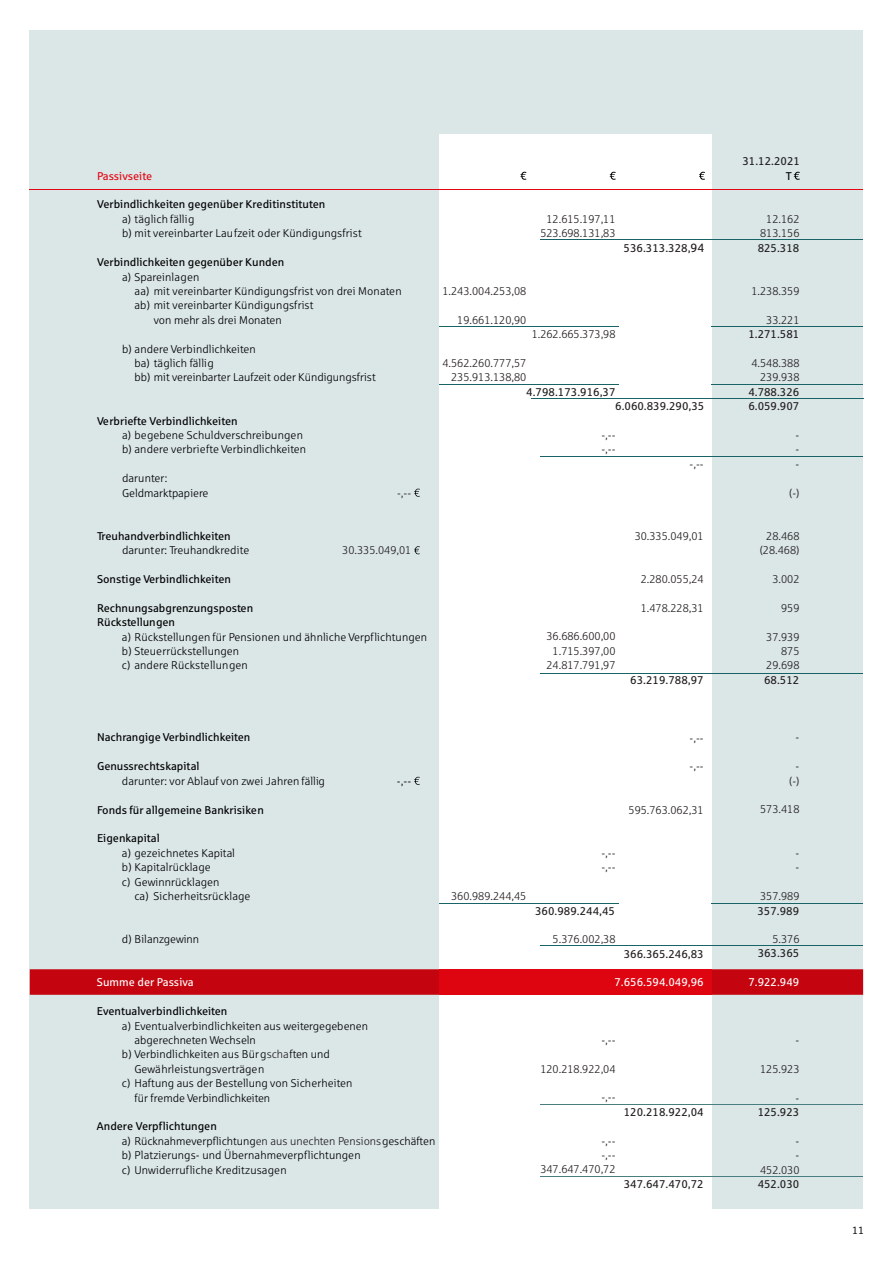
<style>
.page{position:relative;width:894px;height:1265px;background:#fff}
.page>*{position:absolute;margin:0;border:0;box-sizing:border-box;transform-origin:0 0}
.t1{font:11.25px/14.4px "Sparkasse Lt";letter-spacing:.01em;color:#000}
.t2{font:11.25px/14.4px "Sparkasse Lt";color:#231f20;text-align:right}
.t3{font:11.25px/14.4px "Sparkasse Rg";color:#000}
.t4{font:11.25px/14.4px "Sparkasse Rg";color:#231f20}
.t5{font:11.25px "Sparkasse Rg";color:#fff}
.t6{font:11.25px "Sparkasse Rg";color:#e30613}
.t7{font:10.5px "Sparkasse Rg";color:#231f20}
.s1{font-size:12px}
.s2{color:#231f20}
</style>
<div class="page">
<div style="left:30px;top:30px;width:833px;height:1178px;background:#dbe6e7"></div>
<div style="left:439px;top:134px;width:273px;height:1129px;background:#fff"></div>
<div style="left:30px;top:969px;width:833px;height:25px;background:#c4050f"></div>
<div style="left:439px;top:969px;width:273px;height:25px;background:#df0510"></div>
<hr style="left:30px;top:189px;width:833px;height:1px;background:#e30613">
<hr style="left:540px;top:456px;width:323px;height:1px;background:#186365">
<hr style="left:540px;top:945px;width:323px;height:1px;background:#186365">
<hr style="left:531px;top:398px;width:332px;height:1px;background:#186365">
<hr style="left:540px;top:240px;width:323px;height:1px;background:#186365">
<hr style="left:712px;top:902px;width:151px;height:1px;background:#186365">
<svg style="left:520px;top:172px;width:6px;height:8px"></svg>
<svg style="left:610px;top:172px;width:6px;height:8px"></svg>
<svg style="left:699px;top:172px;width:6px;height:8px"></svg>
<svg style="left:794px;top:172px;width:6px;height:8px"></svg>
<svg style="left:414px;top:488px;width:6px;height:9px"></svg>
<svg style="left:414px;top:546px;width:6px;height:8px"></svg>
<svg style="left:414px;top:776px;width:6px;height:9px"></svg>
<hr style="left:712px;top:384px;width:151px;height:1px;background:#186365">
<hr style="left:540px;top:673px;width:323px;height:1px;background:#186365">
<hr style="left:439px;top:384px;width:180px;height:1px;background:#186365">
<hr style="left:439px;top:902px;width:180px;height:1px;background:#186365">
<hr style="left:540px;top:1176px;width:323px;height:1px;background:#497e81">
<hr style="left:439px;top:326px;width:180px;height:1px;background:#186365">
<hr style="left:712px;top:326px;width:151px;height:1px;background:#186365">
<hr style="left:540px;top:1103px;width:323px;height:1px;background:#497e81">
<p class="t4" style="left:742px;top:155px;width:59px">31.12.2021</p>
<p class="t6" style="left:97px;top:171px;width:56px">Passivseite</p>
<p class="t3" style="left:786px;top:169px;width:8px">T</p>
<p class="t3" style="left:97px;top:198px;width:230px">Verbindlichkeiten gegenüber Kreditinstituten</p>
<p class="t1" style="left:122px;top:213px;width:241px">a) täglich fällig<br>b) mit vereinbarter Laufzeit oder Kündigungsfrist</p>
<p class="t3" style="left:97px;top:256px;width:189px">Verbindlichkeiten gegenüber Kunden</p>
<p class="t1" style="left:122px;top:270px;width:79px">a) Spareinlagen</p>
<p class="t1" style="left:135px;top:285px;width:269px">aa) mit vereinbarter Kündigungsfrist von drei Monaten</p>
<p class="t1" style="left:135px;top:299px;width:181px">ab) mit vereinbarter Kündigungsfrist</p>
<p class="t1" style="left:154px;top:313px;width:130px">von mehr als drei Monaten</p>
<p class="t1" style="left:135px;top:342px;width:243px;text-indent:-12px">b) andere Verbindlichkeiten<br>ba) täglich fällig<br>bb) mit vereinbarter Laufzeit oder Kündigungsfrist</p>
<p class="t3" style="left:97px;top:414px;width:142px">Verbriefte Verbindlichkeiten</p>
<p class="t1" style="left:122px;top:429px;width:186px">a) begebene Schuldverschreibungen b) andere verbriefte Verbindlichkeiten</p>
<p class="t1" style="left:122px;top:472px;width:88px">darunter:<br>Geldmarktpapiere</p>
<p class="t2" style="left:540px;top:213px;width:77px;text-align:center">12.615.197,11<br>523.698.131,83</p>
<p class="t2" style="left:760px;top:213px;width:41px;text-align:center">12.162<br>813.156</p>
<p class="t4" style="left:758px;top:241px;width:43px">825.318</p>
<p class="t2" style="left:751px;top:285px;width:50px">1.238.359</p>
<p class="t2" style="left:766px;top:313px;width:35px">33.221</p>
<p class="t4" style="left:748px;top:328px;width:53px">1.271.581</p>
<p class="t2" style="left:751px;top:357px;width:50px">4.548.388<br>239.938</p>
<p class="t4" style="left:748px;top:385px;width:53px">4.788.326<br>6.059.907</p>
<p class="t2" style="left:796px;top:429px;width:5px;text-align:justify">- - -</p>
<p class="t2" style="left:789px;top:486px;width:12px">(-)</p>
<p class="t2" style="left:760px;top:529px;width:41px;text-align:center">28.468 (28.468)</p>
<p class="t2" style="left:772px;top:573px;width:29px">3.002</p>
<p class="t2" style="left:781px;top:601px;width:20px">959</p>
<p class="t2" style="left:766px;top:630px;width:35px">37.939<br>875<br>29.698</p>
<p class="t4" style="left:764px;top:673px;width:37px">68.512</p>
<p class="t4" style="left:624px;top:241px;width:82px">536.313.328,<span class="s1">94</span></p>
<p class="t2" style="left:442px;top:285px;width:85px">1.243.004.253,08</p>
<p class="t2" style="left:457px;top:313px;width:71px">19.661.120,90</p>
<p class="t2" style="left:442px;top:357px;width:85px">4.562.260.777,57<br>235.913.138,80</p>
<p class="t2" style="left:532px;top:328px;width:85px">1.262.665.373,98</p>
<p class="t4" style="left:526px;top:385px;width:91px">4.798.173.916,37</p>
<p class="t2" style="left:601px;top:429px;width:16px;text-align:left">-,-- -,--</p>
<p class="t4" style="left:615px;top:400px;width:91px">6.060.839.290,35</p>
<p class="t2" style="left:690px;top:458px;width:16px">-,--</p>
<p class="t2" style="left:397px;top:486px;width:16px">-,--</p>
<p class="t3" style="left:97px;top:529px;width:135px">Treuhandverbindlichkeiten</p>
<p class="t1" style="left:122px;top:544px;width:129px">darunter: Treuhandkredite</p>
<p class="t3" style="left:97px;top:573px;width:135px">Sonstige Verbindlichkeiten</p>
<p class="t3" style="left:97px;top:601px;width:158px">Rechnungsabgrenzungsposten<br>Rückstellungen</p>
<p class="t1" style="left:122px;top:630px;width:307px">a) Rückstellungen für Pensionen und ähnliche Verpflichtungen b) Steuerrückstellungen<br>c) andere Rückstellungen</p>
<p class="t2" style="left:635px;top:530px;width:71px">30.335.049,01</p>
<p class="t2" style="left:641px;top:573px;width:64px">2.280.055,24</p>
<p class="t2" style="left:641px;top:602px;width:64px">1.478.228,31</p>
<p class="t2" style="left:342px;top:544px;width:71px">30.335.049,01</p>
<p class="t2" style="left:547px;top:630px;width:71px;text-align:center">36.686.600,00<br>1.715.397,00<br>24.817.791,97</p>
<p class="t4" style="left:630px;top:674px;width:75px">63.219.788,97</p>
<p class="t3" style="left:97px;top:731px;width:155px">Nachrangige Verbindlichkeiten</p>
<p class="t3" style="left:97px;top:760px;width:104px">Genussrechtskapital</p>
<p class="t1" style="left:122px;top:774px;width:205px">darunter: vor Ablauf von zwei Jahren fällig</p>
<p class="t1" style="left:397px;top:774px;width:16px">-,--</p>
<p class="t3" style="left:97px;top:803px;width:168px">Fonds für allgemeine Bankrisiken</p>
<p class="t3" style="left:97px;top:832px;width:64px">Eigenkapital</p>
<p class="t1" style="left:122px;top:846px;width:115px">a) gezeichnetes Kapital b) Kapitalrücklage<br>c) Gewinnrücklagen</p>
<p class="t1" style="left:134px;top:889px;width:117px">ca) Sicherheitsrücklage</p>
<p class="t1" style="left:122px;top:933px;width:79px">d) Bilanzgewinn</p>
<p class="t5" style="left:97px;top:978px;width:98px">Summe der Passiva</p>
<p class="t3" style="left:97px;top:1005px;width:132px">Eventualverbindlichkeiten</p>
<p class="t1" style="left:122px;top:1019px;width:248px">a) Eventualverbindlichkeiten aus weitergegebenen</p>
<p class="t1" style="left:134px;top:1033px;width:123px">abgerechneten Wechseln</p>
<p class="t1" style="left:122px;top:1048px;width:209px">b) Verbindlichkeiten aus Bürg<span class="s2">scha</span>ften und</p>
<p class="t1" style="left:134px;top:1062px;width:131px">Gewährleistungsverträgen</p>
<p class="t1" style="left:122px;top:1077px;width:232px">c) Haftung aus der Bestellung von Sicherheiten</p>
<p class="t1" style="left:134px;top:1091px;width:137px">für fremde Verbindlichkeiten</p>
<p class="t3" style="left:97px;top:1120px;width:121px">Andere Verpflichtungen</p>
<p class="t1" style="left:122px;top:1134px;width:315px">a) Rücknahmeverpflichtung<span class="s2">en aus unechten Pensions</span>geschäften b) Platzierungs- und Übernahmeverpflichtungen<br>c) Unwiderrufliche Kreditzusagen</p>
<p class="t2" style="left:451px;top:889px;width:77px">360.989.244,45</p>
<p class="t2" style="left:796px;top:731px;width:5px">-</p>
<p class="t2" style="left:789px;top:760px;width:12px;text-align:center">- (-)</p>
<p class="t2" style="left:760px;top:803px;width:41px">573.418</p>
<p class="t2" style="left:796px;top:846px;width:5px;text-align:left">- -</p>
<p class="t2" style="left:760px;top:889px;width:41px">357.989</p>
<p class="t2" style="left:772px;top:933px;width:29px">5.376</p>
<p class="t4" style="left:758px;top:947px;width:43px">363.365</p>
<p class="t5" style="left:748px;top:978px;width:53px">7.922.949</p>
<p class="t2" style="left:690px;top:731px;width:16px">-,--</p>
<p class="t2" style="left:690px;top:760px;width:16px">-,--</p>
<p class="t2" style="left:629px;top:803px;width:77px">595.763.062,31</p>
<p class="t2" style="left:601px;top:846px;width:16px;text-align:left">-,-- -,--</p>
<p class="t4" style="left:535px;top:905px;width:81px">360.989.244,45</p>
<p class="t4" style="left:757px;top:904px;width:43px">357.989</p>
<p class="t2" style="left:553px;top:932px;width:64px">5.376.002,38</p>
<p class="t4" style="left:624px;top:947px;width:81px">366.365.246,83</p>
<p class="t5" style="left:614px;top:978px;width:91px">7.656.594.049,96</p>
<p class="t2" style="left:601px;top:1033px;width:16px">-,--</p>
<p class="t2" style="left:540px;top:1062px;width:77px">120.218.922,04</p>
<p class="t2" style="left:601px;top:1091px;width:16px">-,--</p>
<p class="t2" style="left:540px;top:1134px;width:77px">-,--<br>-,--<br>347.647.470,72</p>
<p class="t4" style="left:624px;top:1106px;width:81px">120.218.922,04</p>
<p class="t4" style="left:624px;top:1178px;width:81px">347.647.470,72</p>
<p class="t2" style="left:796px;top:1033px;width:5px">-</p>
<p class="t2" style="left:760px;top:1062px;width:41px">125.923</p>
<p class="t2" style="left:796px;top:1091px;width:5px">-</p>
<p class="t4" style="left:758px;top:1105px;width:43px">125.923</p>
<p class="t2" style="left:760px;top:1134px;width:41px">-<br>-<br>452.030</p>
<p class="t4" style="left:758px;top:1177px;width:43px">452.030</p>
<p class="t7" style="left:852px;top:1226px;width:14px">11</p>
</div>
